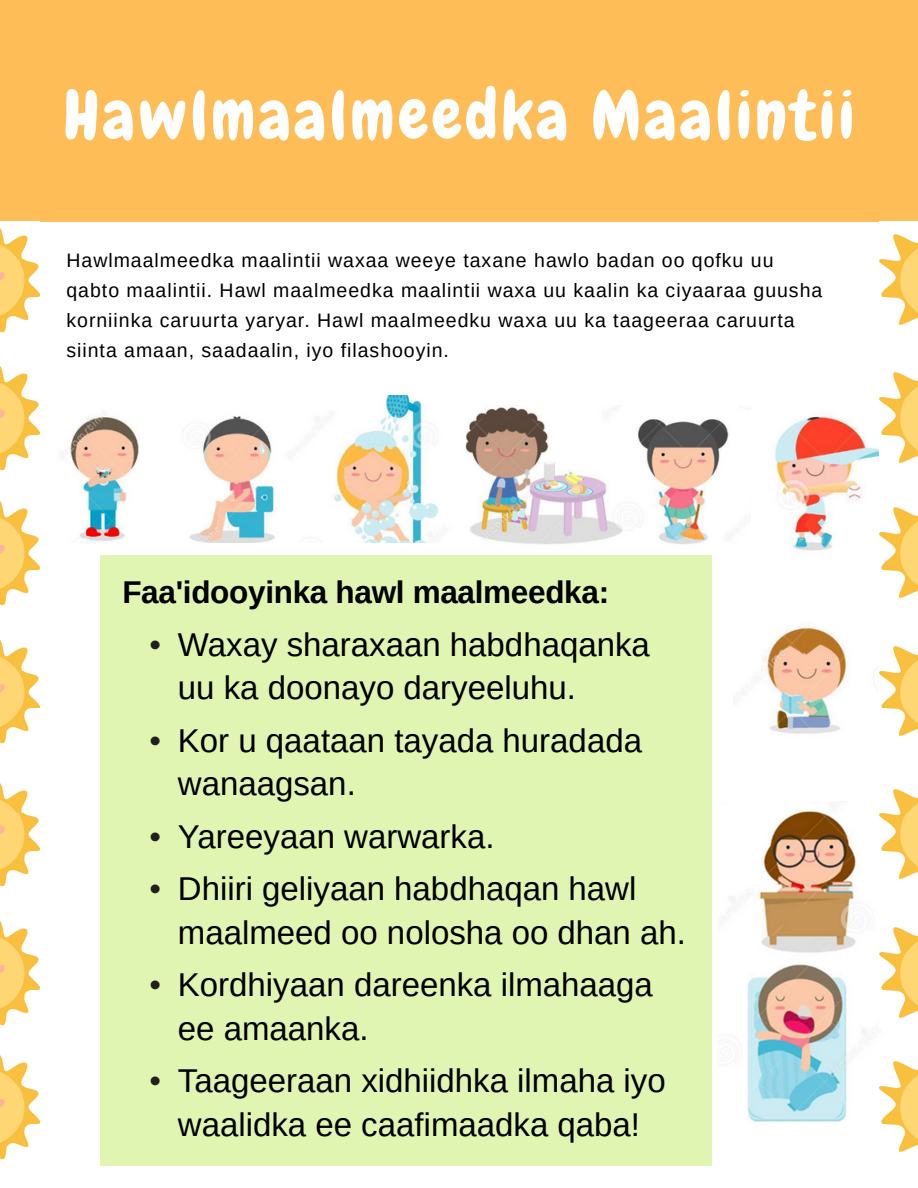
<style>
.page{position:relative;width:918px;height:1188px;background:#fff}
.page>*{position:absolute;margin:0;border:0;box-sizing:border-box;transform-origin:0 0}
.P_-_Paragraph_Style1{font:67.5px "Chewy";letter-spacing:.05em;color:#fff}
.t1{font:33px/43.5px "Arimo";color:#000}
.t2{font:700 31.5px "Arimo";letter-spacing:-.01em;color:#000}
.P_-_Paragraph_Style1-2{font:19.5px/30px "Arimo";letter-spacing:.05em;color:#000}
.s1{color:#231f20}
</style>
<div class="page">
<div style="left:0;top:0;width:918px;height:221px;background:#ffbd58"></div>
<div style="left:101px;top:555px;width:611px;height:611px;background:#e1f5b2"></div>
<img style="left:62px;top:396px;width:384px;height:147px">
<img style="left:465px;top:405px;width:284px;height:139px">
<img style="left:720px;top:806px;width:154px;height:316px">
<img style="left:775px;top:412px;width:104px;height:139px">
<img style="left:733px;top:622px;width:116px;height:112px">
<img style="left:0;top:228px;width:40px;height:105px">
<img style="left:0;top:501px;width:40px;height:105px">
<img style="left:0;top:640px;width:40px;height:104px">
<img style="left:0;top:783px;width:40px;height:104px">
<img style="left:0;top:921px;width:40px;height:105px">
<img style="left:0;top:1055px;width:40px;height:105px">
<img style="left:879px;top:234px;width:39px;height:91px">
<img style="left:0;top:366px;width:40px;height:105px">
<img style="left:879px;top:1061px;width:39px;height:91px">
<img style="left:879px;top:927px;width:39px;height:91px">
<img style="left:879px;top:789px;width:39px;height:90px">
<img style="left:879px;top:646px;width:39px;height:90px">
<img style="left:879px;top:507px;width:39px;height:91px">
<img style="left:879px;top:372px;width:39px;height:91px">
<p class="P_-_Paragraph_Style1" style="left:63px;top:73px;width:793px">Hawlmaalmeedka Maalintii</p>
<p class="P_-_Paragraph_Style1-2" style="left:66px;top:245px;width:757px">Hawlmaalmeedka maalintii waxaa weeye taxane hawlo badan oo qofku uu qabto maalintii. Hawl maalmeedka maalintii waxa uu kaalin ka ciyaaraa guusha korniinka caruurta yaryar. Hawl maalmeedku waxa uu ka taageeraa caruurta siinta amaan, saadaalin, iyo filashooyin.</p>
<p class="t2" style="left:122px;top:571px;width:488px">Faa'idooyinka hawl maalmeedka:</p>
<p class="t1" style="left:178px;top:623px;width:474px;text-indent:-29px"><span class="s1">•</span> Waxay sharaxaan habdhaqanka uu ka doonayo daryeeluhu.</p>
<p class="t1" style="left:178px;top:719px;width:466px;text-indent:-29px"><span class="s1">•</span> Kor u qaataan tayada huradada wanaagsan.</p>
<p class="t1" style="left:149px;top:815px;width:347px"><span class="s1">•</span> Yareeyaan warwarka.</p>
<p class="t1" style="left:178px;top:868px;width:510px;text-indent:-29px"><span class="s1">•</span> Dhiiri geliyaan habdhaqan hawl maalmeed oo nolosha oo dhan ah.</p>
<p class="t1" style="left:178px;top:964px;width:477px;text-indent:-29px"><span class="s1">•</span> Kordhiyaan dareenka ilmahaaga ee amaanka.</p>
<p class="t1" style="left:149px;top:1060px;width:518px;text-align:center"><span class="s1">•</span> Taageeraan xidhiidhka ilmaha iyo waalidka ee caafimaadka qaba!</p>
</div>
